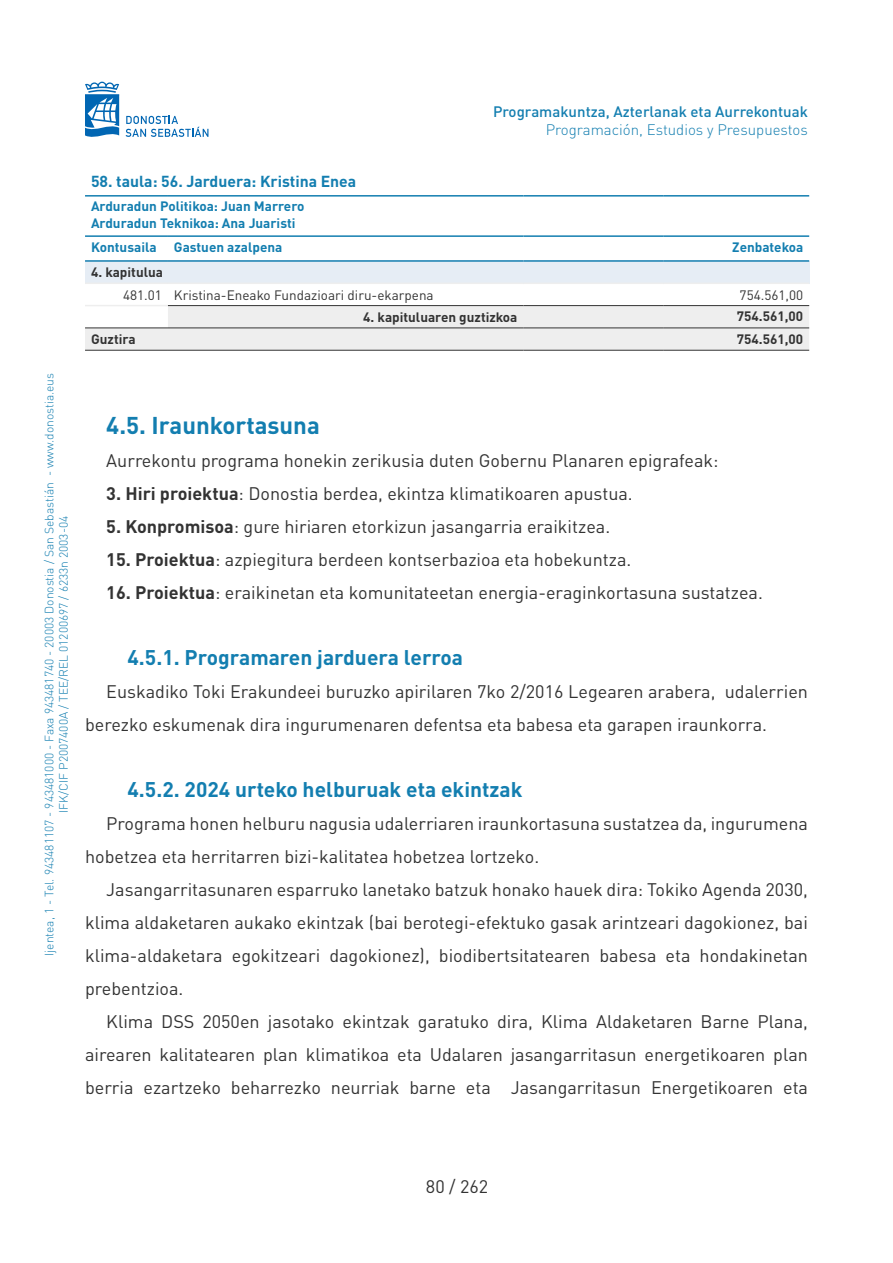
<style>
.page{position:relative;width:893px;height:1263px;background:#fff}
.page>*{position:absolute;margin:0;border:0;box-sizing:border-box;transform-origin:0 0}
.t1{font:700 24px "DIN Pro";color:#137eb0}
.t2{font:700 21px "DIN Pro";color:#137eb0}
.p_-_epigrafea{font:18px/33px "DIN Pro";color:#333}
.t3{font:700 15.75px "DIN Pro";color:#137eb0}
.t4{font:500 15px "DIN Pro";color:#137eb0}
.t5{font:300 15px "DIN Pro";color:#137eb0}
.header_cat_bilingual{font:700 13.5px "DIN Pro";color:#137eb0}
.body_datos{font:13.5px "DIN Pro";color:#333}
.footer_datos{font:700 13.5px "DIN Pro";color:#333}
.body_cat_bilingual_s{font:700 13.5px "DIN Pro";color:#333}
.header_datos{font:700 13.5px "DIN Pro";color:#137eb0}
.t6{font:300 12px/14.4px "DIN Pro";color:#137eb0;text-align:center}
.s1{font-weight:700}
</style>
<div class="page">
<svg style="left:126px;top:116px;width:82px;height:21px"></svg>
<svg style="left:85px;top:82px;width:34px;height:55px"></svg>
<div style="left:85px;top:261px;width:724px;height:22px;background:#e6edf5"></div>
<svg style="left:85px;top:306px;width:724px;height:44px"></svg>
<hr style="left:85px;top:305px;width:83px;height:1px;background:#eee">
<hr style="left:85px;top:235px;width:83px;height:2px;background:#137eb0">
<hr style="left:168px;top:235px;width:355px;height:2px;background:#137eb0">
<hr style="left:523px;top:235px;width:141px;height:2px;background:#137eb0">
<hr style="left:664px;top:235px;width:145px;height:2px;background:#137eb0">
<hr style="left:85px;top:195px;width:83px;height:2px;background:#137eb0">
<hr style="left:168px;top:195px;width:355px;height:2px;background:#137eb0">
<hr style="left:523px;top:195px;width:141px;height:2px;background:#137eb0">
<hr style="left:664px;top:195px;width:145px;height:2px;background:#137eb0">
<hr style="left:85px;top:260px;width:83px;height:2px;background:#137eb0">
<hr style="left:168px;top:260px;width:355px;height:2px;background:#137eb0">
<hr style="left:523px;top:260px;width:141px;height:2px;background:#137eb0">
<hr style="left:664px;top:260px;width:145px;height:2px;background:#137eb0">
<hr style="left:85px;top:282px;width:83px;height:2px;background:#eee">
<hr style="left:168px;top:282px;width:355px;height:2px;background:#eee">
<hr style="left:523px;top:282px;width:141px;height:2px;background:#eee">
<hr style="left:664px;top:282px;width:145px;height:2px;background:#eee">
<hr style="left:168px;top:305px;width:355px;height:1px;background:#333">
<hr style="left:523px;top:305px;width:141px;height:1px;background:#333">
<hr style="left:664px;top:305px;width:145px;height:1px;background:#333">
<hr style="left:523px;top:327px;width:141px;height:1px;background:#333">
<hr style="left:664px;top:327px;width:145px;height:1px;background:#333">
<hr style="left:523px;top:350px;width:141px;height:1px;background:#333">
<hr style="left:664px;top:350px;width:145px;height:1px;background:#333">
<hr style="left:85px;top:327px;width:83px;height:1px;background:#333">
<hr style="left:168px;top:327px;width:355px;height:1px;background:#333">
<hr style="left:85px;top:350px;width:83px;height:1px;background:#333">
<hr style="left:168px;top:350px;width:355px;height:1px;background:#333">
<p class="t6" style="left:41px;top:956px;width:584px;rotate:-90deg">Ijentea, 1 - Tel. 943481107 - 943481000 - Faxa 943481740 - 20003 Donostia / San Sebastián - www.donostia.eus<br>IFK/CIF P2007400A / TEE/REL 01200697 / 6233n 2003-04</p>
<p class="t4" style="left:493px;top:100px;width:316px">Programakuntza, Azterlanak eta Aurrekontuak</p>
<p class="t5" style="left:546px;top:118px;width:264px">Programación, Estudios y Presupuestos</p>
<p class="t3" style="left:91px;top:168px;width:267px">58. taula: 56. Jarduera: Kristina Enea</p>
<p class="header_cat_bilingual" style="left:91px;top:195px;width:215px">Arduradun Politikoa: Juan Marrero</p>
<p class="header_cat_bilingual" style="left:91px;top:211px;width:206px">Arduradun Teknikoa: Ana Juaristi</p>
<p class="header_cat_bilingual" style="left:91px;top:236px;width:67px">Kontusaila</p>
<p class="header_cat_bilingual" style="left:174px;top:236px;width:110px">Gastuen azalpena</p>
<p class="header_datos" style="left:732px;top:236px;width:72px">Zenbatekoa</p>
<p class="body_cat_bilingual_s" style="left:91px;top:261px;width:74px">4. kapitulua</p>
<p class="body_datos" style="left:123px;top:286px;width:40px">481.01</p>
<p class="body_datos" style="left:174px;top:286px;width:261px">Kristina-Eneako Fundazioari diru-ekarpena</p>
<p class="body_datos" style="left:740px;top:286px;width:65px">754.561,00</p>
<p class="footer_datos" style="left:363px;top:306px;width:156px">4. kapituluaren guztizkoa</p>
<p class="footer_datos" style="left:737px;top:305px;width:68px">754.561,00</p>
<p class="body_cat_bilingual_s" style="left:91px;top:328px;width:46px">Guztira</p>
<p class="footer_datos" style="left:737px;top:327px;width:68px">754.561,00</p>
<p class="t1" style="left:106px;top:405px;width:215px">4.5. Iraunkortasuna</p>
<p class="p_-_epigrafea" style="left:106px;top:443px;width:614px">Aurrekontu programa honekin zerikusia duten Gobernu Planaren epigrafeak:</p>
<p class="p_-_epigrafea" style="left:106px;top:476px;width:528px"><span class="s1">3. Hiri proiektua</span>: Donostia berdea, ekintza klimatikoaren apustua.</p>
<p class="p_-_epigrafea" style="left:106px;top:509px;width:505px"><span class="s1">5. Konpromisoa</span>: gure hiriaren etorkizun jasangarria eraikitzea.</p>
<p class="p_-_epigrafea" style="left:106px;top:542px;width:527px"><span class="s1">15. Proiektua</span>: azpiegitura berdeen kontserbazioa eta hobekuntza.</p>
<p class="p_-_epigrafea" style="left:106px;top:575px;width:658px"><span class="s1">16. Proiektua</span>: eraikinetan eta komunitateetan energia-eraginkortasuna sustatzea.</p>
<p class="t2" style="left:128px;top:640px;width:337px">4.5.1. Programaren jarduera lerroa</p>
<p class="p_-_epigrafea" style="left:85px;top:674px;width:724px;text-indent:21px">Euskadiko Toki Erakundeei buruzko apirilaren 7ko 2/2016 Legearen arabera, udalerrien berezko eskumenak dira ingurumenaren defentsa eta babesa eta garapen iraunkorra.</p>
<p class="t2" style="left:128px;top:772px;width:396px">4.5.2. 2024 urteko helburuak eta ekintzak</p>
<p class="p_-_epigrafea" style="left:85px;top:806px;width:724px;text-indent:21px">Programa honen helburu nagusia udalerriaren iraunkortasuna sustatzea da, ingurumena hobetzea eta herritarren bizi-kalitatea hobetzea lortzeko.</p>
<p class="p_-_epigrafea" style="left:85px;top:872px;width:724px;text-align:justify;text-indent:21px">Jasangarritasunaren esparruko lanetako batzuk honako hauek dira: Tokiko Agenda 2030, klima aldaketaren aukako ekintzak (bai berotegi-efektuko gasak arintzeari dagokionez, bai klima-aldaketara egokitzeari dagokionez), biodibertsitatearen babesa eta hondakinetan prebentzioa.</p>
<p class="p_-_epigrafea" style="left:85px;top:1004px;width:724px;text-align:justify;text-indent:21px">Klima DSS 2050en jasotako ekintzak garatuko dira, Klima Aldaketaren Barne Plana, airearen kalitatearen plan klimatikoa eta Udalaren jasangarritasun energetikoaren plan berria ezartzeko beharrezko neurriak barne eta Jasangarritasun Energetikoaren eta</p>
<p class="p_-_epigrafea" style="left:426px;top:1169px;width:64px">80 / 262</p>
</div>
